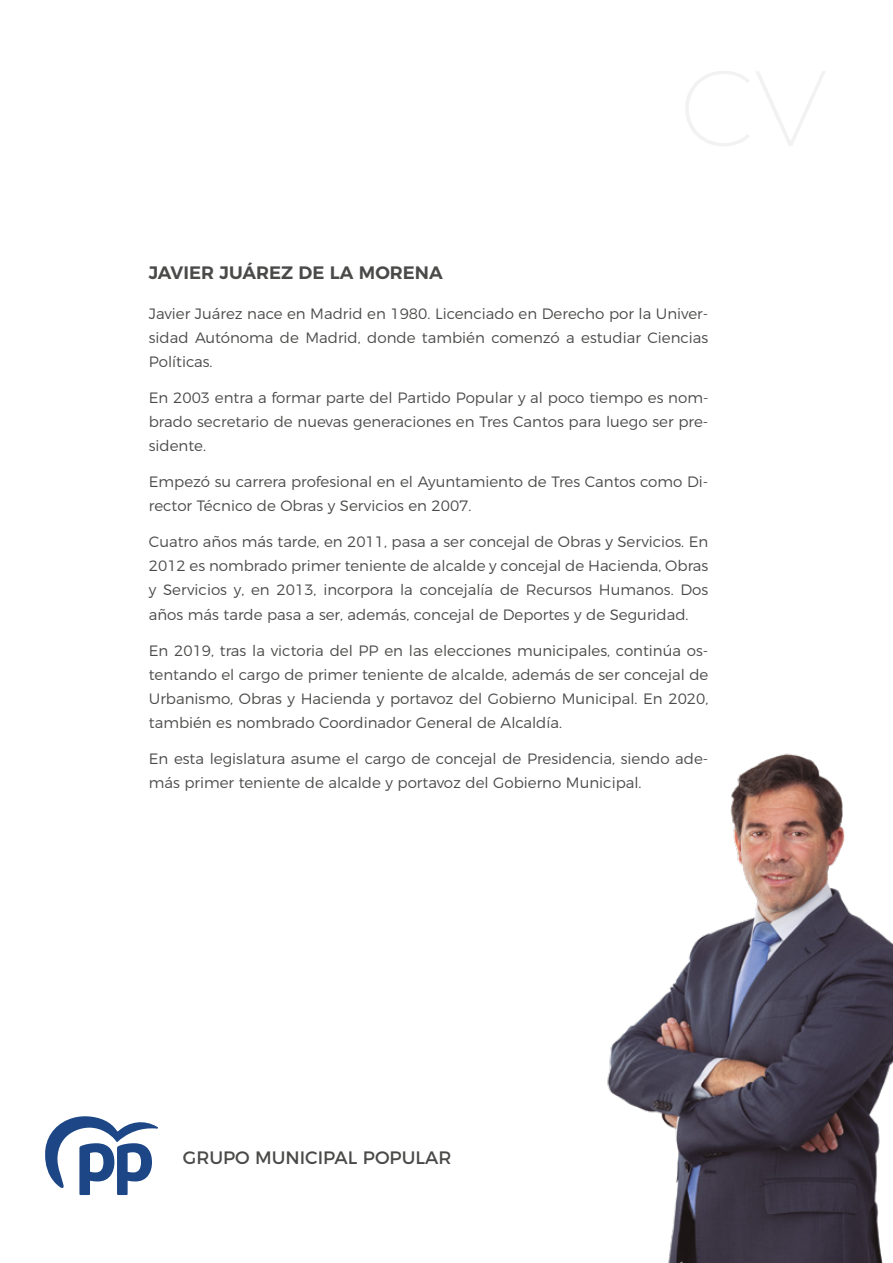
<style>
.page{position:relative;width:893px;height:1263px;background:#fff}
.page>*{position:absolute;margin:0;border:0;box-sizing:border-box;transform-origin:0 0}
.t1{font:600 18px "Montserrat";color:#4a4a49}
.t2{font:18px "Montserrat";color:#4a4a49}
.t3{font:300 15px/24px "Montserrat";color:#4a4a49;text-align:justify}
</style>
<div class="page">
<svg style="left:45px;top:1116px;width:113px;height:79px"></svg>
<img style="left:607px;top:753px;width:286px;height:510px">
<p class="t1" style="left:149px;top:258px;width:295px">JAVIER JUÁREZ DE LA MORENA</p>
<p class="t3" style="left:149px;top:301px;width:561px">Javier Juárez nace en Madrid en 1980. Licenciado en Derecho por la Univer&shy;sidad Autónoma de Madrid, donde también comenzó a estudiar Ciencias Políticas.</p>
<p class="t3" style="left:149px;top:385px;width:561px">En 2003 entra a formar parte del Partido Popular y al poco tiempo es nom&shy;brado secretario de nuevas generaciones en Tres Cantos para luego ser pre&shy;sidente.</p>
<p class="t3" style="left:149px;top:469px;width:561px">Empezó su carrera profesional en el Ayuntamiento de Tres Cantos como Di&shy;rector Técnico de Obras y Servicios en 2007.</p>
<p class="t3" style="left:149px;top:529px;width:561px">Cuatro años más tarde, en 2011, pasa a ser concejal de Obras y Servicios. En 2012 es nombrado primer teniente de alcalde y concejal de Hacienda, Obras y Servicios y, en 2013, incorpora la concejalía de Recursos Humanos. Dos años más tarde pasa a ser, además, concejal de Deportes y de Seguridad.</p>
<p class="t3" style="left:149px;top:637px;width:561px">En 2019, tras la victoria del PP en las elecciones municipales, continúa os&shy;tentando el cargo de primer teniente de alcalde, además de ser concejal de Urbanismo, Obras y Hacienda y portavoz del Gobierno Municipal. En 2020, también es nombrado Coordinador General de Alcaldía.</p>
<p class="t3" style="left:149px;top:745px;width:561px">En esta legislatura asume el cargo de concejal de Presidencia, siendo ade&shy;más primer teniente de alcalde y portavoz del Gobierno Municipal.</p>
<p class="t2" style="left:183px;top:1143px;width:270px">GRUPO MUNICIPAL POPULAR</p>
</div>
